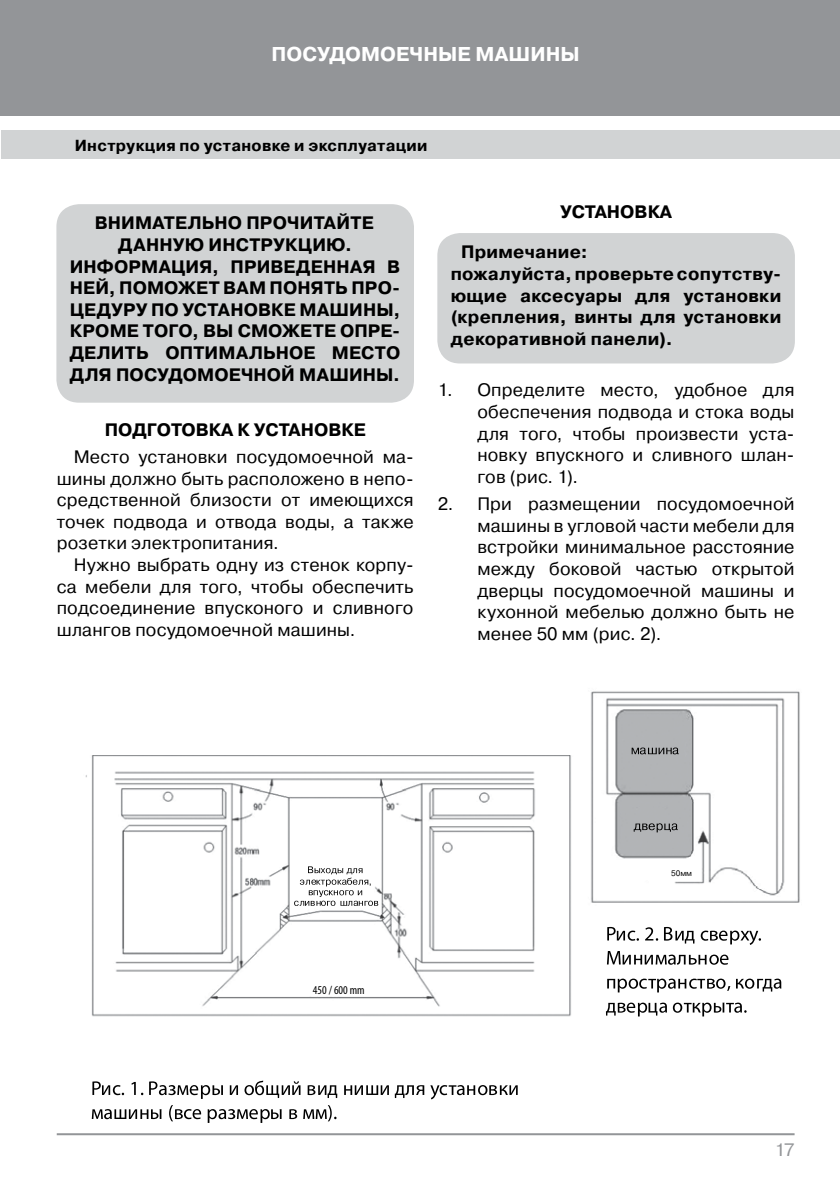
<style>
.page{position:relative;width:840px;height:1191px;background:#fff}
.page>*{position:absolute;margin:0;border:0;box-sizing:border-box;transform-origin:0 0}
.t1{font:700 20px "Pragmatica C";color:#fff}
.t2{font:18px/21.6px "Pragmatica C";letter-spacing:.01em;color:#000;text-align:justify}
.t3{font:700 18px/21.6px "Pragmatica C";letter-spacing:.01em;color:#000;text-align:center}
.t4{font:18px "Pragmatica C";color:#939598}
.t5{font:700 16px "Pragmatica C";letter-spacing:.02em;color:#000}
.t6{font:condensed 12px "Myriad Pro";color:#000}
.t7{font:8px "Pragmatica C";color:#000}
</style>
<div class="page">
<div style="left:0;top:0;width:839px;height:116px;background:#939598"></div>
<div style="left:1px;top:130px;width:838px;height:29px;background:#d1d3d4"></div>
<hr style="left:57px;top:1133px;width:737px;height:2px;background:#939598">
<div style="left:56px;top:204px;width:358px;height:199px;background:#d1d3d4;border-radius:23px"></div>
<div style="left:437px;top:233px;width:357px;height:130px;background:#d1d3d4;border-radius:23px"></div>
<svg style="left:92px;top:1081px;width:32px;height:14px"></svg>
<svg style="left:131px;top:1082px;width:12px;height:13px"></svg>
<svg style="left:149px;top:1081px;width:74px;height:18px"></svg>
<svg style="left:230px;top:1085px;width:8px;height:10px"></svg>
<svg style="left:244px;top:1080px;width:56px;height:18px"></svg>
<svg style="left:307px;top:1085px;width:30px;height:13px"></svg>
<svg style="left:344px;top:1085px;width:44px;height:10px"></svg>
<svg style="left:394px;top:1085px;width:30px;height:13px"></svg>
<svg style="left:430px;top:1085px;width:87px;height:14px"></svg>
<svg style="left:92px;top:1109px;width:69px;height:10px"></svg>
<svg style="left:169px;top:1105px;width:32px;height:16px"></svg>
<svg style="left:207px;top:1109px;width:74px;height:14px"></svg>
<svg style="left:289px;top:1109px;width:8px;height:10px"></svg>
<svg style="left:303px;top:1105px;width:33px;height:16px"></svg>
<img style="left:85px;top:755px;width:486px;height:262px">
<svg style="left:294px;top:866px;width:84px;height:40px"></svg>
<div style="left:291px;top:984px;width:51px;height:11px;background:#fff"></div>
<img style="left:591px;top:691px;width:209px;height:236px">
<svg style="left:607px;top:927px;width:31px;height:13px"></svg>
<svg style="left:645px;top:927px;width:12px;height:13px"></svg>
<svg style="left:664px;top:927px;width:30px;height:16px"></svg>
<svg style="left:700px;top:930px;width:60px;height:15px"></svg>
<svg style="left:607px;top:951px;width:121px;height:13px"></svg>
<svg style="left:607px;top:978px;width:174px;height:14px"></svg>
<svg style="left:606px;top:1002px;width:60px;height:14px"></svg>
<svg style="left:672px;top:1002px;width:74px;height:14px"></svg>
<svg style="left:631px;top:747px;width:47px;height:7px"></svg>
<svg style="left:633px;top:823px;width:44px;height:9px"></svg>
<p class="t1" style="left:271px;top:43px;width:309px">ПОСУДОМОЕЧНЫЕ МАШИНЫ</p>
<p class="t5" style="left:75px;top:136px;width:354px">Инструкция по установке и эксплуатации</p>
<p class="t3" style="left:70px;top:213px;width:332px">ВНИМАТЕЛЬНО ПРОЧИТАЙТЕ<br>ДАННУЮ ИНСТРУКЦИЮ.<br>ИНФОРМАЦИЯ, ПРИВЕДЕННАЯ В<br>НЕЙ, ПОМОЖЕТ ВАМ ПОНЯТЬ ПРО-<br>ЦЕДУРУ ПО УСТАНОВКЕ МАШИНЫ,<br>КРОМЕ ТОГО, ВЫ СМОЖЕТЕ ОПРЕ-<br>ДЕЛИТЬ ОПТИМАЛЬНОЕ МЕСТО<br>ДЛЯ ПОСУДОМОЕЧНОЙ МАШИНЫ.</p>
<p class="t3" style="left:105px;top:419px;width:262px">ПОДГОТОВКА К УСТАНОВКЕ</p>
<p class="t2" style="left:57px;top:446px;width:358px;text-indent:17px">Место установки посудомоечной ма&shy;шины должно быть расположено в непо&shy;средственной близости от имеющихся точек подвода и отвода воды, а также розетки электропитания.</p>
<p class="t2" style="left:57px;top:554px;width:358px;text-indent:17px">Нужно выбрать одну из стенок корпу&shy;са мебели для того, чтобы обеспечить подсоединение впусконого и сливного шлангов посудомоечной машины.</p>
<p class="t3" style="left:560px;top:201px;width:113px">УСТАНОВКА</p>
<p class="t3" style="left:450px;top:241px;width:332px;text-align:left;text-indent:10px">Примечание:<br>пожалуйста, проверьте сопутству&shy;ющие аксесуары для установки (крепления, винты для установки декоративной панели).</p>
<p class="t2" style="left:477px;top:379px;width:318px;text-indent:-40px">1. Определите место, удобное для обеспечения подвода и стока воды для того, чтобы произвести уста&shy;новку впускного и сливного шлан&shy;гов (рис. 1).</p>
<p class="t2" style="left:477px;top:493px;width:318px;text-indent:-40px">2. При размещении посудомоечной машины в угловой части мебели для встройки минимальное расстояние между боковой частью открытой дверцы посудомоечной машины и кухонной мебелью должно быть не менее 50 мм (рис. 2).</p>
<p class="t6" style="left:313px;top:982px;width:53px">450 / 600 mm</p>
<p class="t7" style="left:670px;top:869px;width:22px">50мм</p>
<p class="t4" style="left:774px;top:1139px;width:21px">17</p>
</div>
